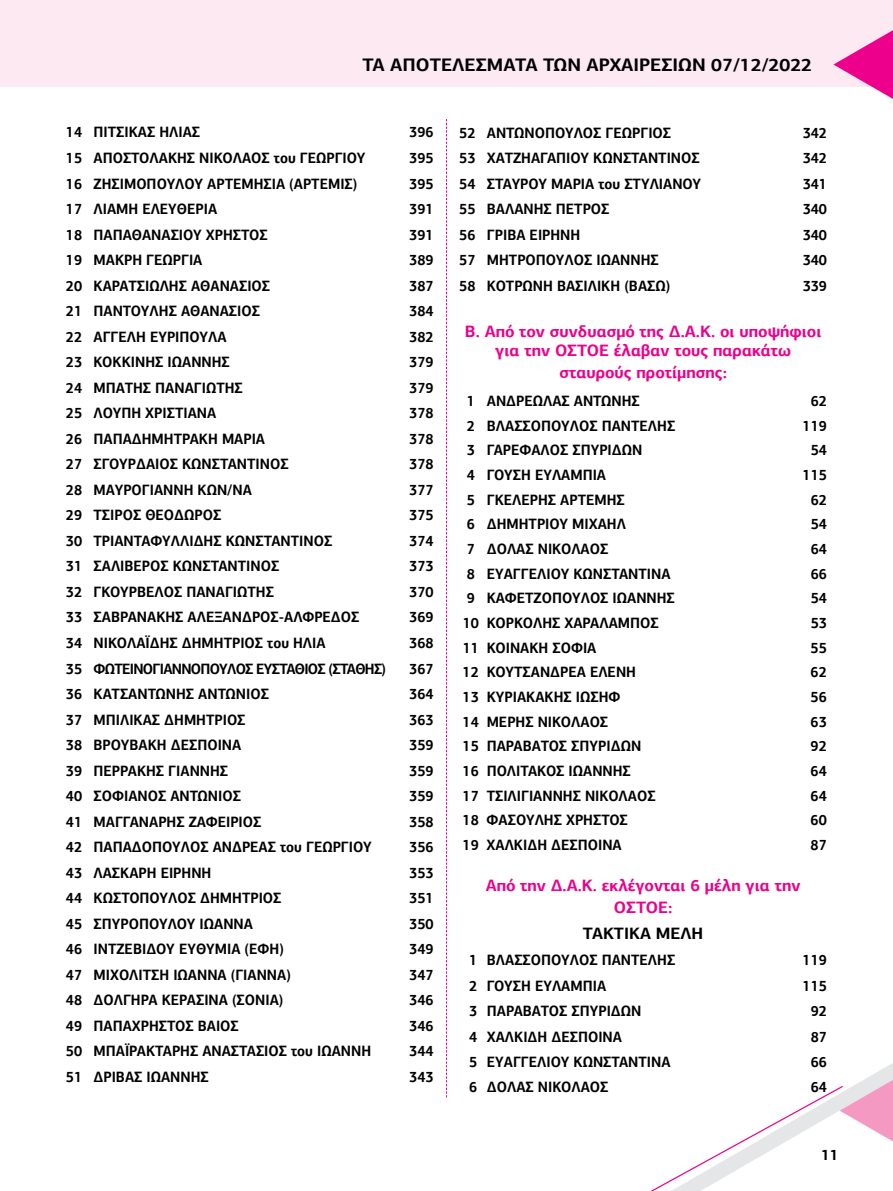
<style>
.page{position:relative;width:893px;height:1191px;background:#fff}
.page>*{position:absolute;margin:0;border:0;box-sizing:border-box;transform-origin:0 0}
.t1{font:700 18.15px "PF Agora Sans Pro";color:#000}
.t2{font:700 16.5px/18.9px "PF Agora Sans Pro";color:#ec008c;text-align:center}
.t3{font:700 16.5px "PF Agora Sans Pro";color:#000}
.t4{font:700 15px "PF Agora Sans Pro";color:#000;scale:.92 1}
.t5{font:700 15px "PF Agora Sans Pro";letter-spacing:-.05em;color:#000;scale:.92 1}
.t6{font:700 15px "PF Agora Sans Pro";color:#000}
</style>
<div class="page">
<div style="left:0;top:0;width:893px;height:87px;background:#fde9f1"></div>
<svg style="left:446px;top:1063px;width:447px;height:79px"></svg>
<svg style="left:490px;top:1086px;width:353px;height:105px"></svg>
<svg style="left:833px;top:30px;width:60px;height:69px"></svg>
<svg style="left:446px;top:119px;width:1px;height:978px"></svg>
<p class="t1" style="left:362px;top:53px;width:451px">ΤΑ ΑΠΟΤΕΛΕΣΜΑΤΑ ΤΩΝ ΑΡΧΑΙΡΕΣΙΩΝ 07/12/2022</p>
<p class="t4" style="left:66px;top:123px;width:147px">14 ΠΙΤΣΙΚΑΣ ΗΛΙΑΣ</p>
<p class="t4" style="left:409px;top:123px;width:28px">396</p>
<p class="t4" style="left:66px;top:148px;width:327px">15 ΑΠΟΣΤΟΛΑΚΗΣ ΝΙΚΟΛΑΟΣ του ΓΕΩΡΓΙΟΥ</p>
<p class="t4" style="left:409px;top:148px;width:28px">395</p>
<p class="t4" style="left:66px;top:174px;width:318px">16 ΖΗΣΙΜΟΠΟΥΛΟΥ ΑΡΤΕΜΗΣΙΑ (ΑΡΤΕΜΙΣ)</p>
<p class="t4" style="left:409px;top:174px;width:28px">395</p>
<p class="t4" style="left:66px;top:199px;width:166px">17 ΛΙΑΜΗ ΕΛΕΥΘΕΡΙΑ</p>
<p class="t4" style="left:409px;top:199px;width:28px">391</p>
<p class="t4" style="left:66px;top:225px;width:221px">18 ΠΑΠΑΘΑΝΑΣΙΟΥ ΧΡΗΣΤΟΣ</p>
<p class="t4" style="left:409px;top:225px;width:28px">391</p>
<p class="t4" style="left:66px;top:250px;width:150px">19 ΜΑΚΡΗ ΓΕΩΡΓΙΑ</p>
<p class="t4" style="left:409px;top:250px;width:28px">389</p>
<p class="t4" style="left:66px;top:276px;width:224px">20 ΚΑΡΑΤΣΙΩΛΗΣ ΑΘΑΝΑΣΙΟΣ</p>
<p class="t4" style="left:409px;top:276px;width:28px">387</p>
<p class="t4" style="left:66px;top:301px;width:213px">21 ΠΑΝΤΟΥΛΗΣ ΑΘΑΝΑΣΙΟΣ</p>
<p class="t4" style="left:409px;top:301px;width:28px">384</p>
<p class="t4" style="left:66px;top:327px;width:176px">22 ΑΓΓΕΛΗ ΕΥΡΙΠΟΥΛΑ</p>
<p class="t4" style="left:409px;top:327px;width:28px">382</p>
<p class="t4" style="left:66px;top:352px;width:180px">23 ΚΟΚΚΙΝΗΣ ΙΩΑΝΝΗΣ</p>
<p class="t4" style="left:409px;top:352px;width:28px">379</p>
<p class="t4" style="left:66px;top:378px;width:194px">24 ΜΠΑΤΗΣ ΠΑΝΑΓΙΩΤΗΣ</p>
<p class="t4" style="left:409px;top:378px;width:28px">379</p>
<p class="t4" style="left:66px;top:403px;width:165px">25 ΛΟΥΠΗ ΧΡΙΣΤΙΑΝΑ</p>
<p class="t4" style="left:409px;top:403px;width:28px">378</p>
<p class="t4" style="left:66px;top:429px;width:218px">26 ΠΑΠΑΔΗΜΗΤΡΑΚΗ ΜΑΡΙΑ</p>
<p class="t4" style="left:409px;top:429px;width:28px">378</p>
<p class="t4" style="left:66px;top:454px;width:244px">27 ΣΓΟΥΡΔΑΙΟΣ ΚΩΝΣΤΑΝΤΙΝΟΣ</p>
<p class="t4" style="left:409px;top:454px;width:28px">378</p>
<p class="t4" style="left:66px;top:480px;width:204px">28 ΜΑΥΡΟΓΙΑΝΝΗ ΚΩΝ/ΝΑ</p>
<p class="t4" style="left:409px;top:480px;width:28px">377</p>
<p class="t4" style="left:66px;top:506px;width:170px">29 ΤΣΙΡΟΣ ΘΕΟΔΩΡΟΣ</p>
<p class="t4" style="left:409px;top:506px;width:28px">375</p>
<p class="t4" style="left:66px;top:531px;width:291px">30 ΤΡΙΑΝΤΑΦΥΛΛΙΔΗΣ ΚΩΝΣΤΑΝΤΙΝΟΣ</p>
<p class="t4" style="left:409px;top:531px;width:28px">374</p>
<p class="t4" style="left:66px;top:557px;width:233px">31 ΣΑΛΙΒΕΡΟΣ ΚΩΝΣΤΑΝΤΙΝΟΣ</p>
<p class="t4" style="left:409px;top:557px;width:28px">373</p>
<p class="t4" style="left:66px;top:582px;width:228px">32 ΓΚΟΥΡΒΕΛΟΣ ΠΑΝΑΓΙΩΤΗΣ</p>
<p class="t4" style="left:409px;top:582px;width:28px">370</p>
<p class="t4" style="left:66px;top:608px;width:321px">33 ΣΑΒΡΑΝΑΚΗΣ ΑΛΕΞΑΝΔΡΟΣ-ΑΛΦΡΕΔΟΣ</p>
<p class="t4" style="left:409px;top:608px;width:28px">369</p>
<p class="t4" style="left:66px;top:633px;width:284px">34 ΝΙΚΟΛΑΪΔΗΣ ΔΗΜΗΤΡΙΟΣ του ΗΛΙΑ</p>
<p class="t4" style="left:409px;top:633px;width:28px">368</p>
<p class="t5" style="left:66px;top:659px;width:350px">35 ΦΩΤΕΙΝΟΓΙΑΝΝΟΠΟΥΛΟΣ ΕΥΣΤΑΘΙΟΣ (ΣΤΑΘΗΣ)</p>
<p class="t4" style="left:409px;top:659px;width:28px">367</p>
<p class="t4" style="left:66px;top:684px;width:222px">36 ΚΑΤΣΑΝΤΩΝΗΣ ΑΝΤΩΝΙΟΣ</p>
<p class="t4" style="left:409px;top:684px;width:28px">364</p>
<p class="t4" style="left:66px;top:710px;width:197px">37 ΜΠΙΛΙΚΑΣ ΔΗΜΗΤΡΙΟΣ</p>
<p class="t4" style="left:409px;top:710px;width:28px">363</p>
<p class="t4" style="left:66px;top:735px;width:192px">38 ΒΡΟΥΒΑΚΗ ΔΕΣΠΟΙΝΑ</p>
<p class="t4" style="left:409px;top:735px;width:28px">359</p>
<p class="t4" style="left:66px;top:761px;width:178px">39 ΠΕΡΡΑΚΗΣ ΓΙΑΝΝΗΣ</p>
<p class="t4" style="left:409px;top:761px;width:28px">359</p>
<p class="t4" style="left:66px;top:786px;width:192px">40 ΣΟΦΙΑΝΟΣ ΑΝΤΩΝΙΟΣ</p>
<p class="t4" style="left:409px;top:786px;width:28px">359</p>
<p class="t4" style="left:66px;top:812px;width:214px">41 ΜΑΓΓΑΝΑΡΗΣ ΖΑΦΕΙΡΙΟΣ</p>
<p class="t4" style="left:409px;top:812px;width:28px">358</p>
<p class="t4" style="left:66px;top:837px;width:334px">42 ΠΑΠΑΔΟΠΟΥΛΟΣ ΑΝΔΡΕΑΣ του ΓΕΩΡΓΙΟΥ</p>
<p class="t4" style="left:409px;top:837px;width:28px">356</p>
<p class="t4" style="left:66px;top:863px;width:160px">43 ΛΑΣΚΑΡΗ ΕΙΡΗΝΗ</p>
<p class="t4" style="left:409px;top:863px;width:28px">353</p>
<p class="t4" style="left:66px;top:888px;width:236px">44 ΚΩΣΤΟΠΟΥΛΟΣ ΔΗΜΗΤΡΙΟΣ</p>
<p class="t4" style="left:409px;top:888px;width:28px">351</p>
<p class="t4" style="left:66px;top:914px;width:205px">45 ΣΠΥΡΟΠΟΥΛΟΥ ΙΩΑΝΝΑ</p>
<p class="t4" style="left:409px;top:914px;width:28px">350</p>
<p class="t4" style="left:66px;top:939px;width:238px">46 ΙΝΤΖΕΒΙΔΟΥ ΕΥΘΥΜΙΑ (ΕΦΗ)</p>
<p class="t4" style="left:409px;top:939px;width:28px">349</p>
<p class="t4" style="left:66px;top:965px;width:246px">47 ΜΙΧΟΛΙΤΣΗ ΙΩΑΝΝΑ (ΓΙΑΝΝΑ)</p>
<p class="t4" style="left:409px;top:965px;width:28px">347</p>
<p class="t4" style="left:66px;top:990px;width:238px">48 ΔΟΛΓΗΡΑ ΚΕΡΑΣΙΝΑ (ΣΟΝΙΑ)</p>
<p class="t4" style="left:409px;top:990px;width:28px">346</p>
<p class="t4" style="left:66px;top:1016px;width:189px">49 ΠΑΠΑΧΡΗΣΤΟΣ ΒΑΙΟΣ</p>
<p class="t4" style="left:409px;top:1016px;width:28px">346</p>
<p class="t4" style="left:66px;top:1041px;width:333px">50 ΜΠΑΪΡΑΚΤΑΡΗΣ ΑΝΑΣΤΑΣΙΟΣ του ΙΩΑΝΝΗ</p>
<p class="t4" style="left:409px;top:1041px;width:28px">344</p>
<p class="t4" style="left:66px;top:1067px;width:157px">51 ΔΡΙΒΑΣ ΙΩΑΝΝΗΣ</p>
<p class="t4" style="left:409px;top:1067px;width:28px">343</p>
<p class="t4" style="left:459px;top:123px;width:232px">52 ΑΝΤΩΝΟΠΟΥΛΟΣ ΓΕΩΡΓΙΟΣ</p>
<p class="t4" style="left:803px;top:123px;width:28px">342</p>
<p class="t4" style="left:459px;top:148px;width:263px">53 ΧΑΤΖΗΑΓΑΠΙΟΥ ΚΩΝΣΤΑΝΤΙΝΟΣ</p>
<p class="t4" style="left:803px;top:148px;width:28px">342</p>
<p class="t4" style="left:459px;top:174px;width:265px">54 ΣΤΑΥΡΟΥ ΜΑΡΙΑ του ΣΤΥΛΙΑΝΟΥ</p>
<p class="t4" style="left:803px;top:174px;width:28px">341</p>
<p class="t4" style="left:459px;top:199px;width:165px">55 ΒΑΛΑΝΗΣ ΠΕΤΡΟΣ</p>
<p class="t4" style="left:803px;top:199px;width:28px">340</p>
<p class="t4" style="left:459px;top:225px;width:133px">56 ΓΡΙΒΑ ΕΙΡΗΝΗ</p>
<p class="t4" style="left:803px;top:225px;width:28px">340</p>
<p class="t4" style="left:459px;top:250px;width:218px">57 ΜΗΤΡΟΠΟΥΛΟΣ ΙΩΑΝΝΗΣ</p>
<p class="t4" style="left:803px;top:250px;width:28px">340</p>
<p class="t4" style="left:459px;top:276px;width:231px">58 ΚΟΤΡΩΝΗ ΒΑΣΙΛΙΚΗ (ΒΑΣΩ)</p>
<p class="t4" style="left:803px;top:276px;width:28px">339</p>
<p class="t2" style="left:465px;top:321px;width:358px">Β. Από τον συνδυασμό της Δ.Α.Κ. οι υποψήφιοι για την ΟΣΤΟΕ έλαβαν τους παρακάτω</p>
<p class="t2" style="left:559px;top:362px;width:169px">σταυρούς προτίμησης:</p>
<p class="t4" style="left:467px;top:391px;width:189px">1 ΑΝΔΡΕΩΛΑΣ ΑΝΤΩΝΗΣ</p>
<p class="t4" style="left:811px;top:391px;width:19px">62</p>
<p class="t4" style="left:467px;top:416px;width:228px">2 ΒΛΑΣΣΟΠΟΥΛΟΣ ΠΑΝΤΕΛΗΣ</p>
<p class="t4" style="left:803px;top:416px;width:28px">119</p>
<p class="t4" style="left:467px;top:440px;width:192px">3 ΓΑΡΕΦΑΛΟΣ ΣΠΥΡΙΔΩΝ</p>
<p class="t4" style="left:811px;top:440px;width:19px">54</p>
<p class="t4" style="left:467px;top:465px;width:153px">4 ΓΟΥΣΗ ΕΥΛΑΜΠΙΑ</p>
<p class="t4" style="left:803px;top:465px;width:28px">115</p>
<p class="t4" style="left:467px;top:490px;width:173px">5 ΓΚΕΛΕΡΗΣ ΑΡΤΕΜΗΣ</p>
<p class="t4" style="left:811px;top:490px;width:19px">62</p>
<p class="t4" style="left:467px;top:514px;width:174px">6 ΔΗΜΗΤΡΙΟΥ ΜΙΧΑΗΛ</p>
<p class="t4" style="left:811px;top:514px;width:19px">54</p>
<p class="t4" style="left:467px;top:539px;width:155px">7 ΔΟΛΑΣ ΝΙΚΟΛΑΟΣ</p>
<p class="t4" style="left:811px;top:539px;width:19px">64</p>
<p class="t4" style="left:467px;top:564px;width:223px">8 ΕΥΑΓΓΕΛΙΟΥ ΚΩΝΣΤΑΝΤΙΝΑ</p>
<p class="t4" style="left:811px;top:564px;width:19px">66</p>
<p class="t4" style="left:467px;top:588px;width:228px">9 ΚΑΦΕΤΖΟΠΟΥΛΟΣ ΙΩΑΝΝΗΣ</p>
<p class="t4" style="left:811px;top:588px;width:19px">54</p>
<p class="t4" style="left:463px;top:613px;width:215px">10 ΚΟΡΚΟΛΗΣ ΧΑΡΑΛΑΜΠΟΣ</p>
<p class="t4" style="left:811px;top:613px;width:19px">53</p>
<p class="t4" style="left:463px;top:638px;width:147px">11 ΚΟΙΝΑΚΗ ΣΟΦΙΑ</p>
<p class="t4" style="left:811px;top:638px;width:19px">55</p>
<p class="t4" style="left:463px;top:662px;width:190px">12 ΚΟΥΤΣΑΝΔΡΕΑ ΕΛΕΝΗ</p>
<p class="t4" style="left:811px;top:662px;width:19px">62</p>
<p class="t4" style="left:463px;top:687px;width:173px">13 ΚΥΡΙΑΚΑΚΗΣ ΙΩΣΗΦ</p>
<p class="t4" style="left:811px;top:687px;width:19px">56</p>
<p class="t4" style="left:463px;top:712px;width:160px">14 ΜΕΡΗΣ ΝΙΚΟΛΑΟΣ</p>
<p class="t4" style="left:811px;top:712px;width:19px">63</p>
<p class="t4" style="left:463px;top:736px;width:196px">15 ΠΑΡΑΒΑΤΟΣ ΣΠΥΡΙΔΩΝ</p>
<p class="t4" style="left:811px;top:736px;width:19px">92</p>
<p class="t4" style="left:463px;top:761px;width:184px">16 ΠΟΛΙΤΑΚΟΣ ΙΩΑΝΝΗΣ</p>
<p class="t4" style="left:811px;top:761px;width:19px">64</p>
<p class="t4" style="left:463px;top:786px;width:211px">17 ΤΣΙΛΙΓΙΑΝΝΗΣ ΝΙΚΟΛΑΟΣ</p>
<p class="t4" style="left:810px;top:786px;width:19px">64</p>
<p class="t4" style="left:463px;top:810px;width:181px">18 ΦΑΣΟΥΛΗΣ ΧΡΗΣΤΟΣ</p>
<p class="t4" style="left:810px;top:810px;width:19px">60</p>
<p class="t4" style="left:463px;top:835px;width:175px">19 ΧΑΛΚΙΔΗ ΔΕΣΠΟΙΝΑ</p>
<p class="t4" style="left:810px;top:835px;width:19px">87</p>
<p class="t2" style="left:486px;top:874px;width:316px;line-height:21.9px">Από την Δ.Α.Κ. εκλέγονται 6 μέλη για την<br>ΟΣΤΟΕ:</p>
<p class="t3" style="left:583px;top:923px;width:122px">ΤΑΚΤΙΚΑ ΜΕΛΗ</p>
<p class="t4" style="left:469px;top:950px;width:226px">1 ΒΛΑΣΣΟΠΟΥΛΟΣ ΠΑΝΤΕΛΗΣ</p>
<p class="t4" style="left:803px;top:950px;width:28px">119</p>
<p class="t4" style="left:469px;top:976px;width:151px">2 ΓΟΥΣΗ ΕΥΛΑΜΠΙΑ</p>
<p class="t4" style="left:803px;top:976px;width:28px">115</p>
<p class="t4" style="left:469px;top:1001px;width:189px">3 ΠΑΡΑΒΑΤΟΣ ΣΠΥΡΙΔΩΝ</p>
<p class="t4" style="left:811px;top:1001px;width:19px">92</p>
<p class="t4" style="left:469px;top:1027px;width:168px">4 ΧΑΛΚΙΔΗ ΔΕΣΠΟΙΝΑ</p>
<p class="t4" style="left:811px;top:1027px;width:19px">87</p>
<p class="t4" style="left:469px;top:1052px;width:221px">5 ΕΥΑΓΓΕΛΙΟΥ ΚΩΝΣΤΑΝΤΙΝΑ</p>
<p class="t4" style="left:811px;top:1052px;width:19px">66</p>
<p class="t4" style="left:469px;top:1077px;width:153px">6 ΔΟΛΑΣ ΝΙΚΟΛΑΟΣ</p>
<p class="t4" style="left:811px;top:1077px;width:19px">64</p>
<p class="t6" style="left:821px;top:1145px;width:19px">11</p>
</div>
